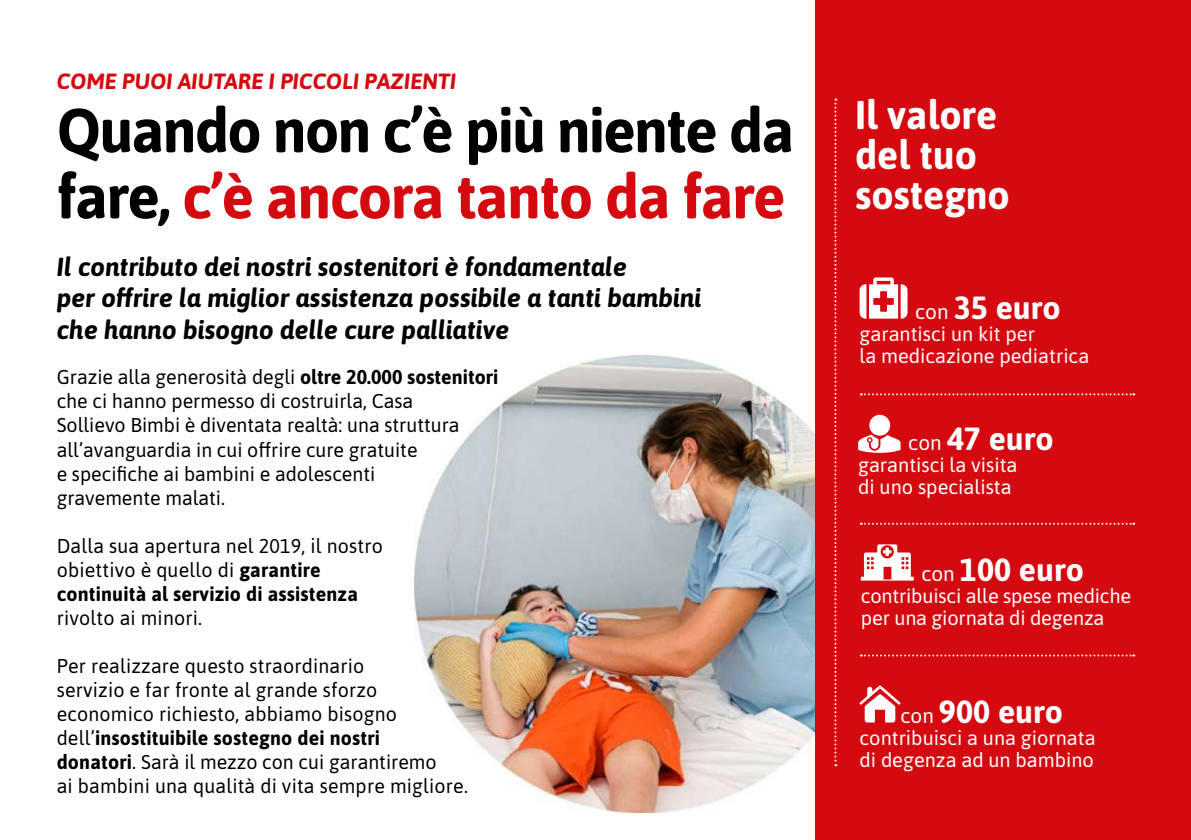
<style>
.page{position:relative;width:1191px;height:840px;background:#fff}
.page>*{position:absolute;margin:0;border:0;box-sizing:border-box;transform-origin:0 0}
.t1{font:700 62px/66px "Asap";letter-spacing:-.025em;color:#000}
.t2{font:700 40px/40px "Asap";color:#fff}
.t3{font:700 32px "Asap";color:#fff}
.t4{font:italic 700 26px/31.2px "Asap";color:#000}
.t5{font:italic 700 22px "Asap";color:#d40a10}
.t6{font:20px/24px "Asap";color:#000}
.t7{font:20px/22px "Asap";color:#fff}
.s1{color:#d40a10}
.s2{font-weight:700}
.s3{font-weight:400;font-size:20.8px}
.s4{font-style:inherit}
</style>
<div class="page">
<img style="left:415px;top:355px;width:400px;height:456px">
<div style="left:815px;top:0;width:376px;height:839px;background:#d40a10"></div>
<svg style="left:834px;top:99px;width:2px;height:666px"></svg>
<svg style="left:859px;top:277px;width:48px;height:41px"></svg>
<svg style="left:861px;top:544px;width:52px;height:36px"></svg>
<svg style="left:859px;top:685px;width:41px;height:37px"></svg>
<svg style="left:858px;top:434px;width:42px;height:18px"></svg>
<div style="left:869px;top:414px;width:21px;height:21px;background:#fff;border-radius:50%"></div>
<svg style="left:861px;top:393px;width:273px;height:2px"></svg>
<svg style="left:861px;top:522px;width:273px;height:2px"></svg>
<svg style="left:861px;top:654px;width:273px;height:2px"></svg>
<p class="t5" style="left:57px;top:72px;width:401px">COME PUOI AIUTARE I PICCOLI PAZIENTI</p>
<h1 class="t1" style="left:57px;top:102px;width:739px">Quando non c’è più niente da fare, <span class="s1">c’è ancora tanto da fare</span></h1>
<h3 class="t4" style="left:57px;top:253px;width:646px">Il contributo dei nostri sostenitori è fondamentale<br>per offrire la miglior assistenza possibile a tanti bambini che hanno bisogno delle cure palliative</h3>
<p class="t6" style="left:57px;top:366px;width:443px">Grazie alla generosità degli <span class="s2">oltre 20.000 sostenitori </span>che ci hanno permesso di costruirla, Casa<br>Sollievo Bimbi è diventata realtà: una struttura all’avanguardia in cui offrire cure gratuite<br>e specifiche ai bambini e adolescenti<br>gravemente malati.</p>
<p class="t6" style="left:57px;top:533px;width:328px">Dalla sua apertura nel 2019, il nostro obiettivo è quello di <span class="s2">garantire continuità al servizio di assistenza</span></p>
<p class="t6" style="left:57px;top:606px;width:147px">rivolto ai minori.</p>
<p class="t6" style="left:57px;top:654px;width:413px">Per realizzare questo straordinario<br>servizio e far fronte al grande sforzo economico richiesto, abbiamo bisogno dell’<span class="s2">insostituibile sostegno dei nostri<br>donatori</span>. Sarà il mezzo con cui garantiremo<br>ai bambini una qualità di vita sempre migliore.</p>
<h2 class="t2" style="left:855px;top:98px;width:156px">Il valore del tuo sostegno</h2>
<h3 class="t3" style="left:915px;top:294px;width:147px"><span class="s3">con</span> 35 euro</h3>
<p class="t7" style="left:859px;top:324px;width:231px">garantisci un kit per<br>la medicazione pediatrica</p>
<h3 class="t3" style="left:908px;top:425px;width:147px"><span class="s3">con</span> 47 euro</h3>
<p class="t7" style="left:858px;top:455px;width:161px">garantisci la visita di uno specialista</p>
<h3 class="t3" style="left:921px;top:556px;width:164px"><span class="s3">con</span> 100 euro</h3>
<p class="t7" style="left:861px;top:585px;width:272px">contribuisci alle spese mediche per una giornata di degenza</p>
<h3 class="t3" style="left:900px;top:697px;width:164px"><span class="s3">con</span> <span class="s4">90</span>0 euro</h3>
<p class="t7" style="left:859px;top:727px;width:237px"><span class="s4">contribuisci a</span> una giornata di degenza ad un bambino</p>
</div>
